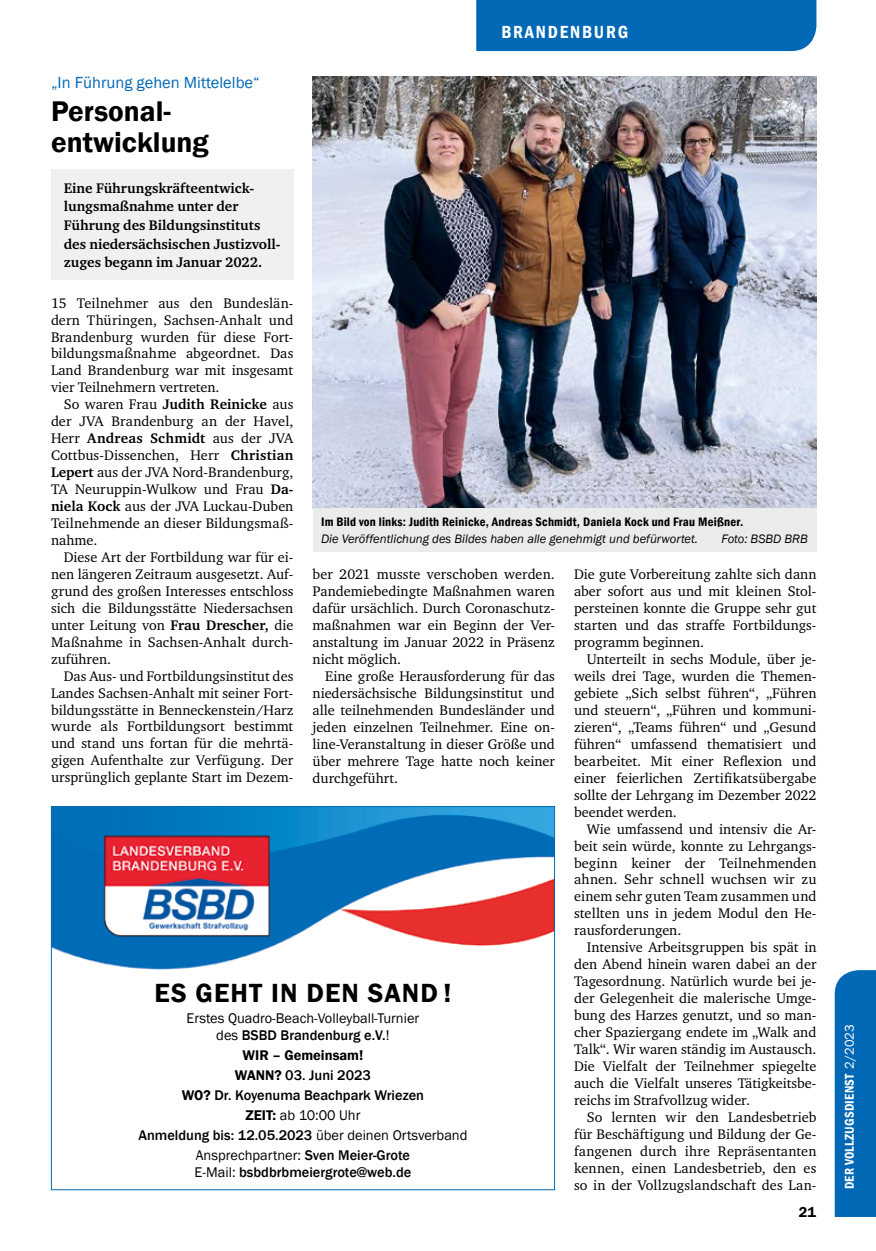
<style>
.page{position:relative;width:876px;height:1251px;background:#fff}
.page>*{position:absolute;margin:0;border:0;box-sizing:border-box;transform-origin:0 0}
.t1{font:600 29.25px/30.8px "Franklin Gothic";color:#000}
.t2{font:600 27px "Franklin Gothic";letter-spacing:.04em;color:#000}
.t3{font:600 condensed 18px "Franklin Gothic";letter-spacing:.1em;color:#fff}
.t4{font:16.5px "Franklin Gothic";color:#0068b5}
.t5{font:600 14.7px "Franklin Gothic";color:#000}
.t6{font:500 14.4px/20px "Franklin Gothic";color:#000;text-align:center}
.t7{font:14.4px/17px "Franklin Gothic";color:#000;text-align:center}
.t8{font:14.25px "Charter ITC";color:#000}
.t9{font:700 14.25px/18.8px "Charter ITC";color:#000}
.t10{font:700 14.25px "Charter ITC";letter-spacing:.02em;color:#000}
.t11{font:600 condensed 13.05px "Franklin Gothic";letter-spacing:.015em;color:#fff}
.t12{font:600 condensed 12.6px/17px "Franklin Gothic";letter-spacing:.02em;color:#000}
.t13{font:italic 12.6px "Franklin Gothic";color:#000}
.s1{font-weight:700}
.s2{font-weight:400}
.s3{font-weight:400;font-style:italic;font-stretch:normal}
.s4{font-weight:500}
.s5{font-weight:600}
.s6{font-weight:400;font-stretch:normal}
</style>
<div class="page">
<div style="left:835px;top:970px;width:41px;height:246px;background:#0068b5"></div>
<div style="left:476px;top:0;width:340px;height:51px;background:#0068b5"></div>
<img style="left:313px;top:77px;width:503px;height:431px">
<div style="left:313px;top:508px;width:503px;height:44px;background:#eaece9"></div>
<div style="left:51px;top:169px;width:242px;height:111px;background:#eff0f1"></div>
<img style="left:53px;top:808px;width:500px;height:161px">
<p class="t4" style="left:51px;top:72px;width:210px">„In Führung gehen Mittelelbe“</p>
<p class="t1" style="left:51px;top:96px;width:159px">Personal&shy;entwicklung</p>
<p class="t9" style="left:64px;top:178px;width:218px">Eine Führungskräfteentwick&shy;lungsmaßnahme unter der<br>Führung des Bildungsinstituts des niedersächsischen Justizvoll&shy;zuges begann im Januar 2022.</p>
<p class="t3" style="left:501px;top:20px;width:128px">BRANDENBURG</p>
<p class="t8" style="left:51px;top:294px;width:244px">15 Teilnehmer aus den Bundeslän-</p>
<p class="t8" style="left:51px;top:311px;width:244px">dern Thüringen, Sachsen-Anhalt und</p>
<p class="t8" style="left:51px;top:327px;width:244px">Brandenburg wurden für diese Fort-</p>
<p class="t8" style="left:51px;top:344px;width:244px">bildungsmaßnahme abgeordnet. Das</p>
<p class="t8" style="left:51px;top:361px;width:244px">Land Brandenburg war mit insgesamt</p>
<p class="t8" style="left:51px;top:378px;width:170px">vier Teilnehmern vertreten.</p>
<p class="t8" style="left:64px;top:395px;width:231px">So waren Frau <span class="s1">Judith Reinicke</span> aus</p>
<p class="t8" style="left:51px;top:412px;width:244px">der JVA Brandenburg an der Havel,</p>
<p class="t10" style="left:51px;top:429px;width:244px"><span class="s2">Herr</span> Andreas Schmidt <span class="s2">aus der JVA</span></p>
<p class="t8" style="left:51px;top:446px;width:244px">Cottbus-Dissenchen, Herr <span class="s1">Christian</span></p>
<p class="t8" style="left:51px;top:463px;width:244px"><span class="s1">Lepert</span> aus der JVA Nord-Brandenburg,</p>
<p class="t8" style="left:51px;top:480px;width:244px">TA Neuruppin-Wulkow und Frau <span class="s1">Da-</span></p>
<p class="t8" style="left:51px;top:497px;width:244px"><span class="s1">niela Kock</span> aus der JVA Luckau-Duben</p>
<p class="t8" style="left:51px;top:514px;width:244px">Teilnehmende an dieser Bildungsmaß-</p>
<p class="t8" style="left:51px;top:531px;width:48px">nahme.</p>
<p class="t8" style="left:64px;top:548px;width:231px">Diese Art der Fortbildung war für ei-</p>
<p class="t8" style="left:51px;top:565px;width:244px">nen längeren Zeitraum ausgesetzt. Auf-</p>
<p class="t8" style="left:51px;top:582px;width:244px">grund des großen Interesses entschloss</p>
<p class="t8" style="left:51px;top:599px;width:244px">sich die Bildungsstätte Niedersachsen</p>
<p class="t8" style="left:51px;top:616px;width:244px">unter Leitung von <span class="s1">Frau Drescher,</span> die</p>
<p class="t8" style="left:51px;top:632px;width:244px">Maßnahme in Sachsen-Anhalt durch-</p>
<p class="t8" style="left:51px;top:649px;width:62px">zuführen.</p>
<p class="t8" style="left:64px;top:666px;width:231px">Das Aus- und Fortbildungsinstitut des</p>
<p class="t8" style="left:51px;top:683px;width:244px">Landes Sachsen-Anhalt mit seiner Fort-</p>
<p class="t8" style="left:51px;top:700px;width:244px">bildungsstätte in Benneckenstein/Harz</p>
<p class="t8" style="left:51px;top:717px;width:244px">wurde als Fortbildungsort bestimmt</p>
<p class="t8" style="left:51px;top:734px;width:244px">und stand uns fortan für die mehrtä-</p>
<p class="t8" style="left:51px;top:751px;width:244px">gigen Aufenthalte zur Verfügung. Der</p>
<p class="t8" style="left:51px;top:768px;width:244px">ursprünglich geplante Start im Dezem-</p>
<p class="t12" style="left:321px;top:513px;width:424px">Im Bild von links: Judith Reinicke, Andreas Schmidt, Daniela Kock und Frau Meißner.<br><span class="s3">Die Veröffentlichung des Bildes haben alle genehmigt und befürwortet.</span></p>
<p class="t13" style="left:721px;top:530px;width:88px">Foto: BSBD BRB</p>
<p class="t8" style="left:574px;top:565px;width:244px">Die gute Vorbereitung zahlte sich dann</p>
<p class="t8" style="left:574px;top:582px;width:244px">aber sofort aus und mit kleinen Stol-</p>
<p class="t8" style="left:574px;top:599px;width:244px">persteinen konnte die Gruppe sehr gut</p>
<p class="t8" style="left:574px;top:616px;width:244px">starten und das straffe Fortbildungs-</p>
<p class="t8" style="left:574px;top:633px;width:132px">programm beginnen.</p>
<p class="t8" style="left:587px;top:650px;width:231px">Unterteilt in sechs Module, über je-</p>
<p class="t8" style="left:574px;top:667px;width:244px">weils drei Tage, wurden die Themen-</p>
<p class="t8" style="left:574px;top:684px;width:244px">gebiete „Sich selbst führen“, „Führen</p>
<p class="t8" style="left:574px;top:701px;width:244px">und steuern“, „Führen und kommuni-</p>
<p class="t8" style="left:574px;top:718px;width:244px">zieren“, „Teams führen“ und „Gesund</p>
<p class="t8" style="left:574px;top:735px;width:244px">führen“ umfassend thematisiert und</p>
<p class="t8" style="left:574px;top:751px;width:244px">bearbeitet. Mit einer Reflexion und</p>
<p class="t8" style="left:574px;top:768px;width:244px">einer feierlichen Zertifikatsübergabe</p>
<p class="t8" style="left:574px;top:785px;width:244px">sollte der Lehrgang im Dezember 2022</p>
<p class="t8" style="left:574px;top:802px;width:104px">beendet werden.</p>
<p class="t8" style="left:587px;top:819px;width:231px">Wie umfassend und intensiv die Ar-</p>
<p class="t8" style="left:574px;top:836px;width:244px">beit sein würde, konnte zu Lehrgangs-</p>
<p class="t8" style="left:574px;top:853px;width:244px">beginn keiner der Teilnehmenden</p>
<p class="t8" style="left:574px;top:870px;width:244px">ahnen. Sehr schnell wuchsen wir zu</p>
<p class="t8" style="left:574px;top:887px;width:244px">einem sehr guten Team zusammen und</p>
<p class="t8" style="left:574px;top:904px;width:244px">stellten uns in jedem Modul den He-</p>
<p class="t8" style="left:574px;top:921px;width:109px">rausforderungen.</p>
<p class="t8" style="left:587px;top:938px;width:231px">Intensive Arbeitsgruppen bis spät in</p>
<p class="t8" style="left:574px;top:955px;width:244px">den Abend hinein waren dabei an der</p>
<p class="t8" style="left:574px;top:972px;width:244px">Tagesordnung. Natürlich wurde bei je-</p>
<p class="t8" style="left:574px;top:989px;width:244px">der Gelegenheit die malerische Umge-</p>
<p class="t8" style="left:574px;top:1006px;width:244px">bung des Harzes genutzt, und so man-</p>
<p class="t8" style="left:574px;top:1023px;width:244px">cher Spaziergang endete im „Walk and</p>
<p class="t8" style="left:574px;top:1040px;width:244px">Talk“. Wir waren ständig im Austausch.</p>
<p class="t8" style="left:574px;top:1056px;width:244px">Die Vielfalt der Teilnehmer spiegelte</p>
<p class="t8" style="left:574px;top:1073px;width:244px">auch die Vielfalt unseres Tätigkeitsbe-</p>
<p class="t8" style="left:574px;top:1090px;width:177px">reichs im Strafvollzug wider.</p>
<p class="t8" style="left:587px;top:1107px;width:231px">So lernten wir den Landesbetrieb</p>
<p class="t8" style="left:574px;top:1124px;width:244px">für Beschäftigung und Bildung der Ge-</p>
<p class="t8" style="left:574px;top:1141px;width:244px">fangenen durch ihre Repräsentanten</p>
<p class="t8" style="left:574px;top:1158px;width:244px">kennen, einen Landesbetrieb, den es</p>
<p class="t8" style="left:574px;top:1175px;width:244px">so in der Vollzugslandschaft des Lan-</p>
<p class="t8" style="left:313px;top:565px;width:244px">ber 2021 musste verschoben werden.</p>
<p class="t8" style="left:313px;top:582px;width:244px">Pandemiebedingte Maßnahmen waren</p>
<p class="t8" style="left:313px;top:599px;width:244px">dafür ursächlich. Durch Coronaschutz-</p>
<p class="t8" style="left:313px;top:616px;width:244px">maßnahmen war ein Beginn der Ver-</p>
<p class="t8" style="left:313px;top:633px;width:244px">anstaltung im Januar 2022 in Präsenz</p>
<p class="t8" style="left:313px;top:650px;width:90px">nicht möglich.</p>
<p class="t8" style="left:325px;top:667px;width:231px">Eine große Herausforderung für das</p>
<p class="t8" style="left:313px;top:684px;width:244px">niedersächsische Bildungsinstitut und</p>
<p class="t8" style="left:313px;top:701px;width:244px">alle teilnehmenden Bundesländer und</p>
<p class="t8" style="left:313px;top:718px;width:244px">jeden einzelnen Teilnehmer. Eine on-</p>
<p class="t8" style="left:313px;top:735px;width:244px">line-Veranstaltung in dieser Größe und</p>
<p class="t8" style="left:313px;top:752px;width:244px">über mehrere Tage hatte noch keiner</p>
<p class="t8" style="left:313px;top:769px;width:87px">durchgeführt.</p>
<p class="t2" style="left:155px;top:975px;width:298px">ES GEHT IN DEN SAND !</p>
<p class="t7" style="left:187px;top:1009px;width:234px">Erstes Quadro-Beach-Volleyball-Turnier des <span class="s4">BSBD Brandenburg e.V.</span>!</p>
<p class="t6" style="left:138px;top:1045px;width:331px"><span class="s5">WIR – Gemeinsam!<br>WANN?</span> 03. Juni 2023<br><span class="s5">WO?</span> Dr. Koyenuma Beachpark Wriezen<br><span class="s5">ZEIT:</span> <span class="s2">ab 10:00 Uhr<br></span>Anmeldung bis: 12.05.2023 <span class="s2">über deinen Ortsverband<br>Ansprechpartner:</span> Sven Meier-Grote</p>
<p class="t6" style="left:195px;top:1161px;width:218px"><span class="s2">E-Mail:</span> bsbdbrbmeiergrote@web.de</p>
<p class="t5" style="left:799px;top:1202px;width:19px">21</p>
<p class="t11" style="left:841px;top:1188px;width:166px;rotate:-90deg">DER VOLLZUGSDIENST <span class="s6">2/2023</span></p>
</div>
